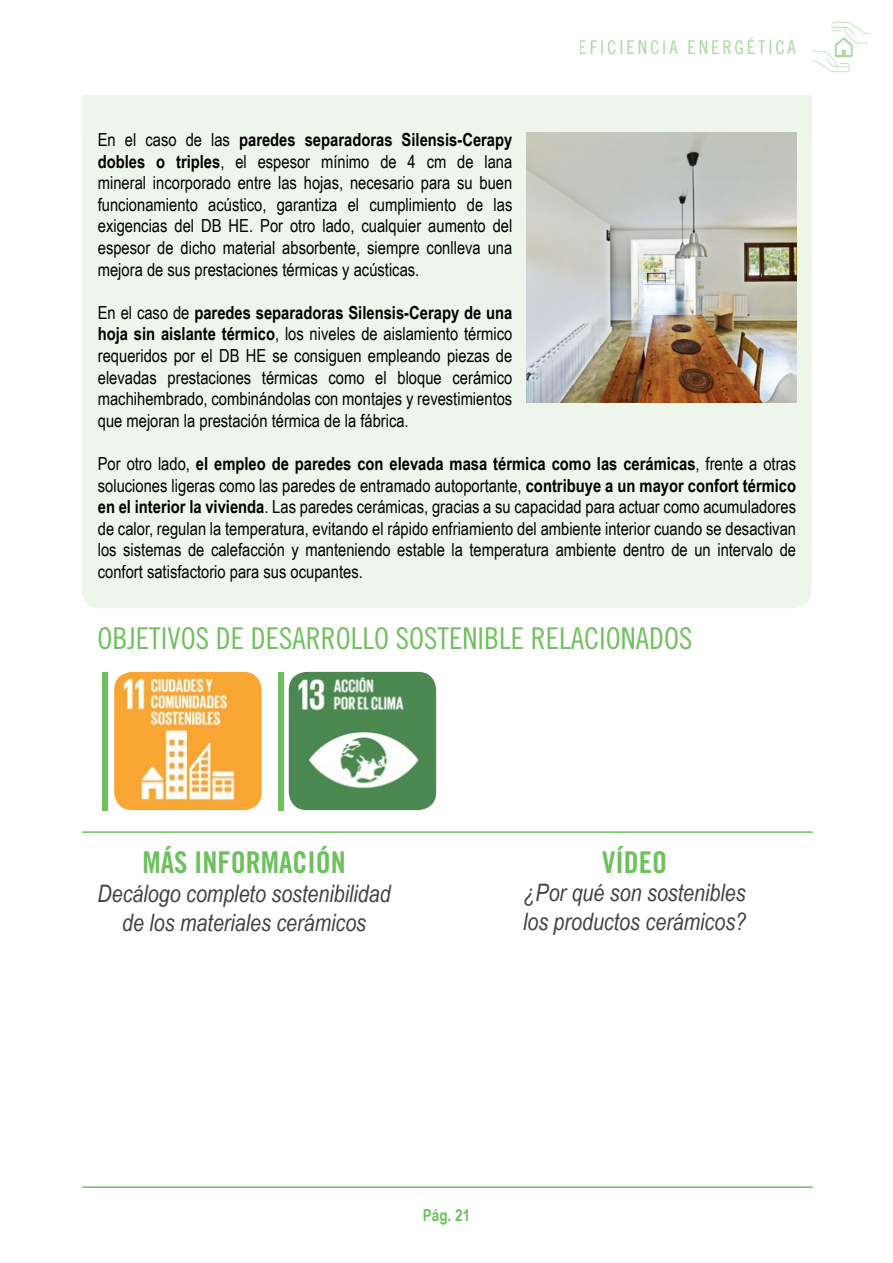
<style>
.page{position:relative;width:893px;height:1263px;background:#fff}
.page>*{position:absolute;margin:0;border:0;box-sizing:border-box;transform-origin:0 0}
.t1{font:30px "Trade Gothic LT Std Cn 18";color:#6ec05d}
.t2{font:30px "Trade Gothic LT Std Bd Cn 20";color:#6ec05d}
.t3{font:italic 24px/28.8px "Arial Narrow";color:#414042;text-align:center}
.t4{font:18.9px "Trade Gothic LT Std Cn 18";letter-spacing:.15em;color:#6ec05d}
.t5{font:18px/21.6px "Arial Narrow";color:#000;text-align:justify}
.t6{font:700 16.5px "Arial Narrow";color:#6ec05d}
.s1{font-weight:700}
</style>
<div class="page">
<div style="left:81px;top:118px;width:730px;height:490px;background:#eef6eb;border-radius:18px"></div>
<div style="left:81px;top:96px;width:730px;height:38px;background:#eef6eb"></div>
<img style="left:114px;top:672px;width:148px;height:138px">
<img style="left:289px;top:672px;width:147px;height:138px">
<div style="left:103px;top:672px;width:5px;height:138px;background:#6ec05d"></div>
<div style="left:278px;top:672px;width:5px;height:138px;background:#6ec05d"></div>
<svg style="left:812px;top:22px;width:57px;height:50px"></svg>
<img style="left:526px;top:133px;width:270px;height:270px">
<hr style="left:82px;top:831px;width:731px;height:2px;background:#6ec05d">
<hr style="left:82px;top:1186px;width:731px;height:2px;background:#6ec05d">
<p class="t4" style="left:579px;top:36px;width:219px">EFICIENCIA ENERGÉTICA</p>
<p class="t5" style="left:98px;top:128px;width:416px">En el caso de las <span class="s1">paredes separadoras Silensis-Cerapy dobles o triples</span>, el espesor mínimo de 4 cm de lana mineral incorporado entre las hojas, necesario para su buen funcionamiento acústico, garantiza el cumplimiento de las exigencias del DB HE. Por otro lado, cualquier aumento del espesor de dicho material absorbente, siempre conlleva una mejora de sus prestaciones térmicas y acústicas.</p>
<p class="t5" style="left:98px;top:301px;width:416px">En el caso de <span class="s1">paredes separadoras Silensis-Cerapy de una hoja sin aislante térmico</span>, los niveles de aislamiento térmico requeridos por el DB HE se consiguen empleando piezas de elevadas prestaciones térmicas como el bloque cerámico machihembrado, combinándolas con montajes y revestimientos que mejoran la prestación térmica de la fábrica.</p>
<p class="t5" style="left:98px;top:452px;width:700px">Por otro lado, <span class="s1">el empleo de paredes con elevada masa térmica como las cerámicas</span>, frente a otras soluciones ligeras como las paredes de entramado autoportante, <span class="s1">contribuye a un mayor confort térmico en el interior la vivienda</span>. Las paredes cerámicas, gracias a su capacidad para actuar como acumuladores de calor, regulan la temperatura, evitando el rápido enfriamiento del ambiente interior cuando se desactivan los sistemas de calefacción y manteniendo estable la temperatura ambiente dentro de un intervalo de confort satisfactorio para sus ocupantes.</p>
<h1 class="t1" style="left:98px;top:621px;width:183px">OBJETIVOS DE DESARROLLO</h1>
<h1 class="t1" style="left:396px;top:621px;width:149px">SOSTENIBLE RELA</h1>
<h1 class="t1" style="left:584px;top:621px;width:94px">CIONADOS</h1>
<h1 class="t2" style="left:143px;top:844px;width:16px">MÁS</h1>
<h1 class="t2" style="left:194px;top:844px;width:150px">INFORMACIÓN</h1>
<h2 class="t3" style="left:98px;top:879px;width:295px">Decálogo completo sostenibilidad de los materiales cerámicos</h2>
<h1 class="t2" style="left:602px;top:844px;width:36px">VÍDEO</h1>
<h2 class="t3" style="left:523px;top:878px;width:225px;text-align:left">¿Por qué son sostenibles los productos cerámicos?</h2>
<p class="t6" style="left:423px;top:1203px;width:49px">Pág. 21</p>
</div>
